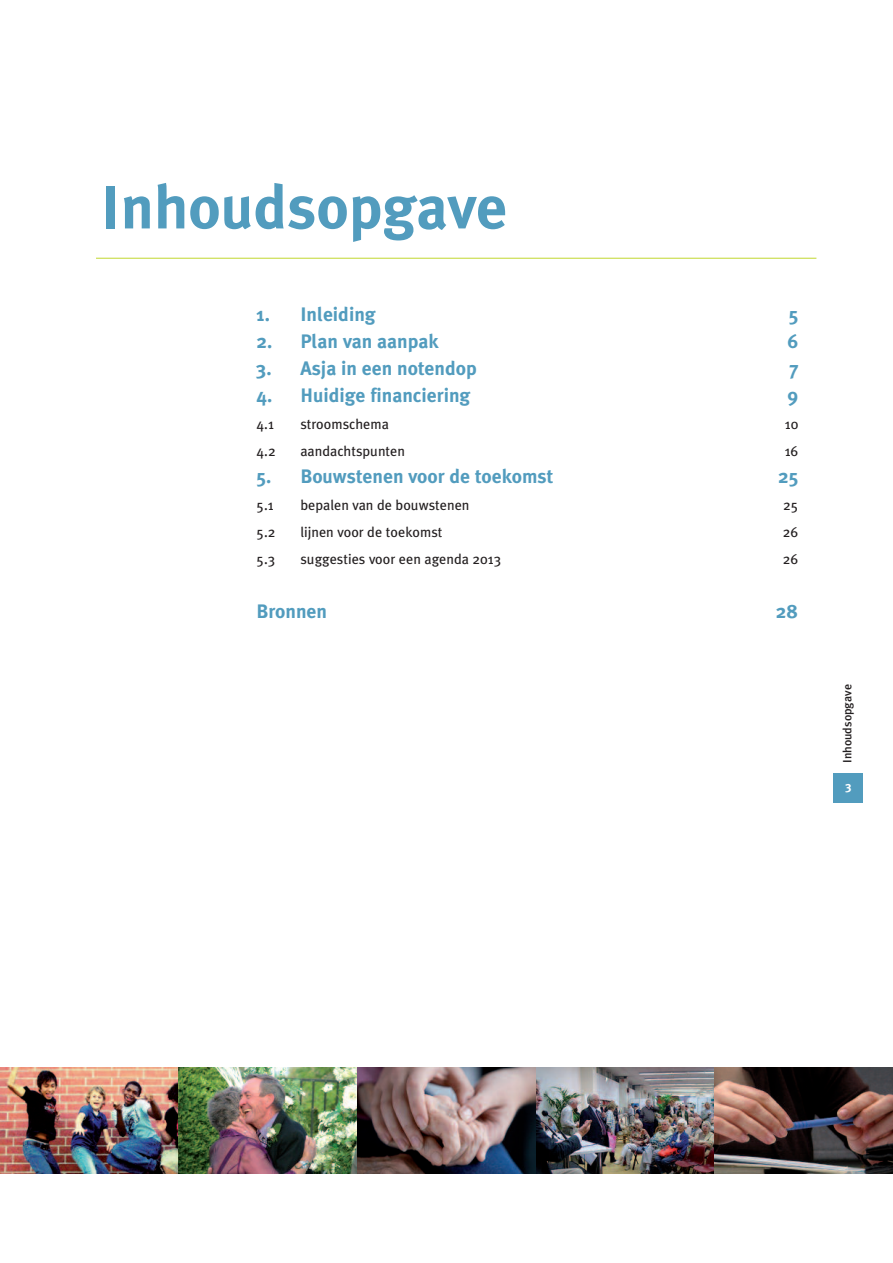
<style>
.page{position:relative;width:893px;height:1263px;background:#fff}
.page>*{position:absolute;margin:0;border:0;box-sizing:border-box;transform-origin:0 0}
.t1{font:700 61.5px "Meta Plus";color:#529cbe}
.t2{font:700 19.5px "Meta Plus";color:#529cbe}
.t3{font:14.25px "Meta Plus";color:#231f20}
.t4{font:500 12px "Meta Plus";color:#231f20}
.t5{font:12px "Meta Plus Bold Caps";color:#fff}
</style>
<div class="page">
<img style="left:0;top:1067px;width:357px;height:107px">
<img style="left:357px;top:1067px;width:179px;height:107px">
<img style="left:536px;top:1067px;width:179px;height:107px">
<img style="left:715px;top:1067px;width:178px;height:107px">
<hr style="left:96px;top:258px;width:720px;height:1px;background:#c1d72f">
<div style="left:833px;top:773px;width:30px;height:30px;background:#529cbe"></div>
<h1 class="t1" style="left:101px;top:171px;width:407px">Inhoudsopgave</h1>
<h2 class="t2" style="left:257px;top:302px;width:121px">1. Inleiding</h2>
<h2 class="t2" style="left:789px;top:302px;width:11px">5</h2>
<h2 class="t2" style="left:257px;top:329px;width:183px">2. Plan van aanpak</h2>
<h2 class="t2" style="left:787px;top:329px;width:12px">6</h2>
<h2 class="t2" style="left:257px;top:356px;width:222px">3. Asja in een notendop</h2>
<h2 class="t2" style="left:789px;top:356px;width:10px">7</h2>
<h2 class="t2" style="left:257px;top:383px;width:215px">4. Huidige financiering</h2>
<h2 class="t2" style="left:787px;top:383px;width:12px">9</h2>
<p class="t3" style="left:257px;top:415px;width:19px">4.1</p>
<p class="t3" style="left:300px;top:415px;width:90px">stroomschema</p>
<p class="t3" style="left:785px;top:415px;width:15px">10</p>
<p class="t3" style="left:257px;top:442px;width:21px">4.2</p>
<p class="t3" style="left:300px;top:442px;width:106px">aandachtspunten</p>
<p class="t3" style="left:785px;top:442px;width:15px">16</p>
<h2 class="t2" style="left:257px;top:464px;width:298px">5. Bouwstenen voor de toekomst</h2>
<h2 class="t2" style="left:778px;top:464px;width:22px">25</h2>
<p class="t3" style="left:257px;top:496px;width:19px">5.1</p>
<p class="t3" style="left:300px;top:496px;width:171px">bepalen van de bouwstenen</p>
<p class="t3" style="left:783px;top:496px;width:17px">25</p>
<p class="t3" style="left:257px;top:523px;width:20px">5.2</p>
<p class="t3" style="left:300px;top:523px;width:144px">lijnen voor de toekomst</p>
<p class="t3" style="left:783px;top:523px;width:17px">26</p>
<p class="t3" style="left:257px;top:550px;width:20px">5.3</p>
<p class="t3" style="left:300px;top:550px;width:202px">suggesties voor een agenda 2013</p>
<p class="t3" style="left:783px;top:550px;width:17px">26</p>
<h2 class="t2" style="left:257px;top:599px;width:72px">Bronnen</h2>
<h2 class="t2" style="left:776px;top:599px;width:24px">28</h2>
<p class="t4" style="left:840px;top:763px;width:80px;rotate:-90deg">Inhoudsopgave</p>
<p class="t5" style="left:845px;top:781px;width:8px">3</p>
</div>
